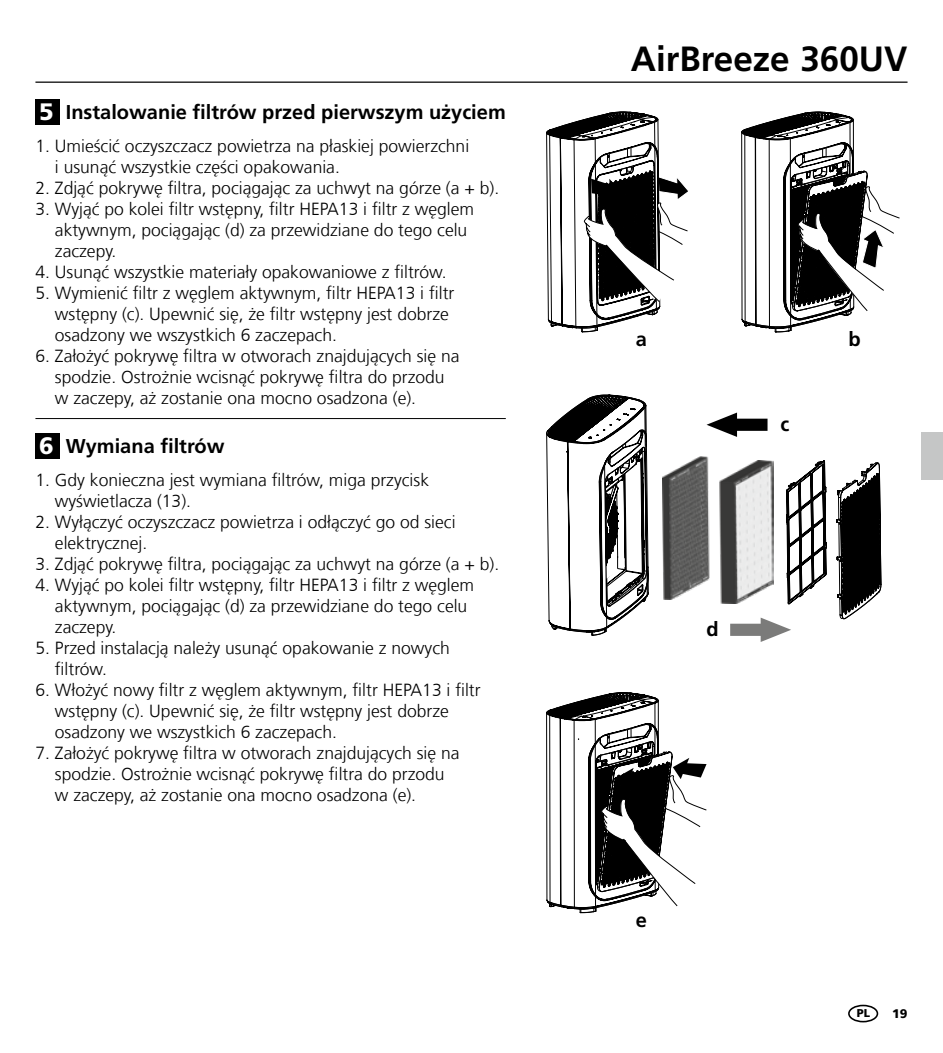
<style>
.page{position:relative;width:943px;height:1053px;background:#fff}
.page>*{position:absolute;margin:0;border:0;box-sizing:border-box;transform-origin:0 0}
.t1{font:700 35px "Frutiger LT Com";color:#000}
.t2{font:700 20px "Frutiger LT Com";color:#000}
.t3{font:300 17.5px/21px "Frutiger LT Com";color:#000}
.t4{font:900 12.5px "Frutiger LT Com";color:#000}
.t5{font:900 11.25px "Frutiger LT Com";color:#000}
.s1{font-weight:900;font-size:23.75px;color:#fff}
</style>
<div class="page">
<hr style="left:35px;top:81px;width:872px;height:2px;background:#000">
<svg style="left:706px;top:412px;width:61px;height:25px"></svg>
<svg style="left:730px;top:617px;width:61px;height:25px"></svg>
<svg style="left:741px;top:112px;width:159px;height:220px"></svg>
<svg style="left:546px;top:112px;width:142px;height:220px"></svg>
<svg style="left:546px;top:692px;width:161px;height:220px"></svg>
<img style="left:662px;top:456px;width:47px;height:143px">
<img style="left:701px;top:461px;width:72px;height:142px">
<svg style="left:786px;top:460px;width:41px;height:144px"></svg>
<svg style="left:836px;top:462px;width:44px;height:157px"></svg>
<svg style="left:546px;top:394px;width:102px;height:241px"></svg>
<hr style="left:35px;top:418px;width:471px;height:1px;background:#000">
<div style="left:35px;top:433px;width:25px;height:25px;background:#000"></div>
<div style="left:35px;top:99px;width:25px;height:26px;background:#000"></div>
<div style="left:848px;top:1004px;width:30px;height:18px;border:2px solid #000;border-radius:50%"></div>
<div style="left:921px;top:432px;width:22px;height:48px;background:#c5c6c6"></div>
<p class="t2" style="left:39px;top:100px;width:468px"><span class="s1">5</span> Instalowanie filtrów przed pierwszym użyciem</p>
<p class="t3" style="left:55px;top:135px;width:416px;text-indent:-19px">1. Umieścić oczyszczacz powietrza na płaskiej powierzchni i usunąć wszystkie części opakowania.</p>
<p class="t3" style="left:35px;top:177px;width:465px">2. Zdjąć pokrywę filtra, pociągając za uchwyt na górze (a + b).</p>
<p class="t3" style="left:55px;top:198px;width:421px;text-indent:-19px">3. Wyjąć po kolei filtr wstępny, filtr HEPA13 i filtr z węglem aktywnym, pociągając (d) za przewidziane do tego celu zaczepy.</p>
<p class="t3" style="left:35px;top:261px;width:412px">4. Usunąć wszystkie materiały opakowaniowe z filtrów.</p>
<p class="t3" style="left:55px;top:282px;width:401px;text-indent:-19px">5. Wymienić filtr z węglem aktywnym, filtr HEPA13 i filtr wstępny (c). Upewnić się, że filtr wstępny jest dobrze osadzony we wszystkich 6 zaczepach.</p>
<p class="t3" style="left:55px;top:345px;width:406px;text-indent:-19px">6. Założyć pokrywę filtra w otworach znajdujących się na spodzie. Ostrożnie wcisnąć pokrywę filtra do przodu w zaczepy, aż zostanie ona mocno osadzona (e).</p>
<p class="t2" style="left:39px;top:434px;width:187px"><span class="s1">6</span> Wymiana filtrów</p>
<p class="t3" style="left:55px;top:469px;width:375px;text-indent:-19px">1. Gdy konieczna jest wymiana filtrów, miga przycisk wyświetlacza (13).</p>
<p class="t3" style="left:55px;top:511px;width:402px;text-indent:-19px">2. Wyłączyć oczyszczacz powietrza i odłączyć go od sieci elektrycznej.</p>
<p class="t3" style="left:35px;top:553px;width:465px">3. Zdjąć pokrywę filtra, pociągając za uchwyt na górze (a + b).</p>
<p class="t3" style="left:55px;top:574px;width:421px;text-indent:-19px">4. Wyjąć po kolei filtr wstępny, filtr HEPA13 i filtr z węglem aktywnym, pociągając (d) za przewidziane do tego celu zaczepy.</p>
<p class="t3" style="left:55px;top:637px;width:396px;text-indent:-19px">5. Przed instalacją należy usunąć opakowanie z nowych filtrów.</p>
<p class="t3" style="left:55px;top:679px;width:427px;text-indent:-19px">6. Włożyć nowy filtr z węglem aktywnym, filtr HEPA13 i filtr wstępny (c). Upewnić się, że filtr wstępny jest dobrze osadzony we wszystkich 6 zaczepach.</p>
<p class="t3" style="left:55px;top:742px;width:406px;text-indent:-19px">7. Założyć pokrywę filtra w otworach znajdujących się na spodzie. Ostrożnie wcisnąć pokrywę filtra do przodu w zaczepy, aż zostanie ona mocno osadzona (e).</p>
<h1 class="t1" style="left:631px;top:38px;width:278px">AirBreeze 360UV</h1>
<p class="t2" style="left:635px;top:327px;width:13px">a</p>
<p class="t2" style="left:848px;top:327px;width:14px">b</p>
<p class="t2" style="left:780px;top:412px;width:10px">c</p>
<p class="t2" style="left:706px;top:617px;width:14px">d</p>
<p class="t2" style="left:635px;top:908px;width:13px">e</p>
<p class="t5" style="left:856px;top:1006px;width:15px">PL</p>
<p class="t4" style="left:892px;top:1005px;width:17px">19</p>
</div>
